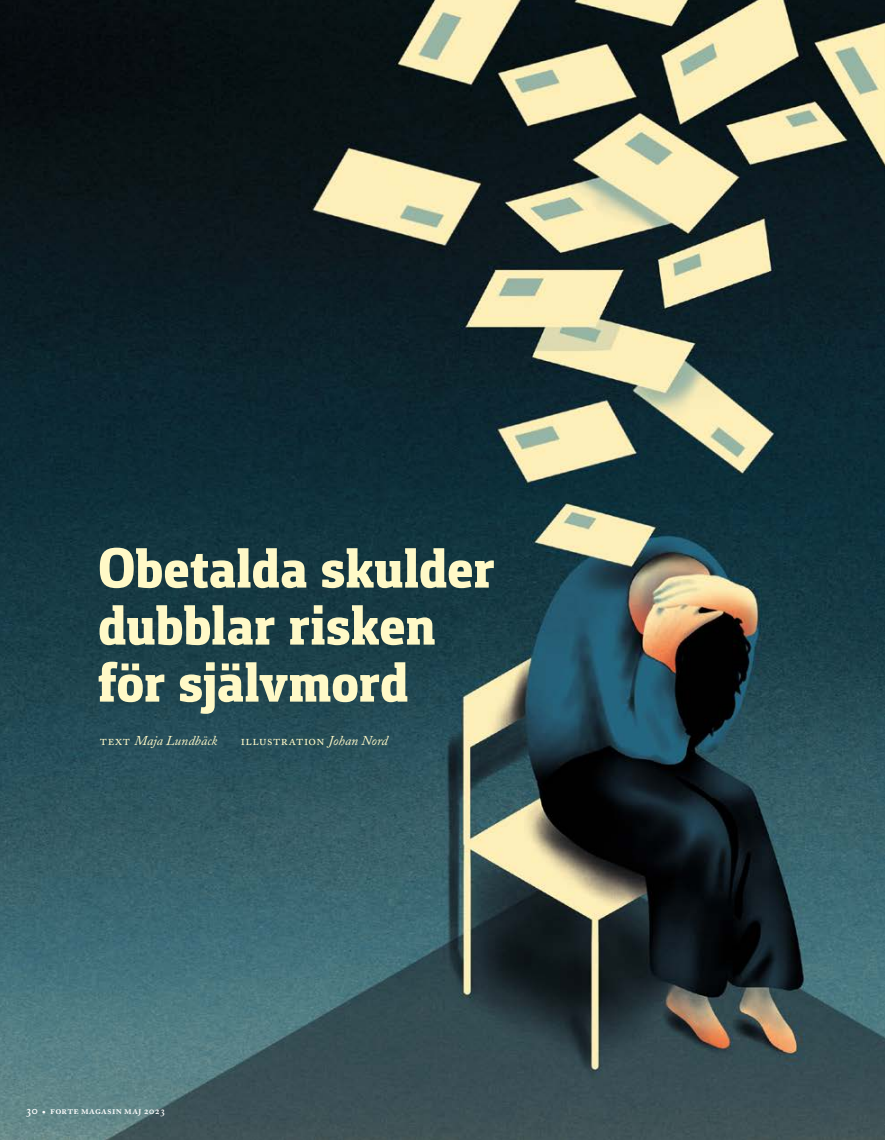
<style>
.page{position:relative;width:885px;height:1140px;background:#fff}
.page>*{position:absolute;margin:0;border:0;box-sizing:border-box;transform-origin:0 0}
.Rubrik_Foral_Bold{font:800 58.05px/57px "Foral Pro";letter-spacing:-.01em;color:#fff9c7}
.Text_byline{font:13.5px "Adobe Caslon Pro";letter-spacing:.03em;color:#fff9c7}
.Text_byline-2{font:italic 13.5px "Adobe Caslon Pro";letter-spacing:.005em;color:#fff9c7}
.t1{font:600 10.5px "Adobe Caslon Pro";letter-spacing:.025em;color:#fff}
.s1{font-style:normal}
.s2{font-style:italic}
.s3{font-size:12px}
</style>
<div class="page">
<img style="left:0;top:0;width:884px;height:1140px">
<h1 class="Rubrik_Foral_Bold" style="left:98px;top:539px;width:398px">Obetalda skulder dubblar risken för självmord</h1>
<p class="Text_byline-2" style="left:100px;top:732px;width:119px"><span class="s1">text</span> Maja Lundbäck</p>
<p class="Text_byline" style="left:241px;top:732px;width:149px">illustration <span class="s2">Johan Nord</span></p>
<p class="t1" style="left:26px;top:1104px;width:141px"><span class="s3">30</span> • forte magasin maj 2023</p>
</div>
